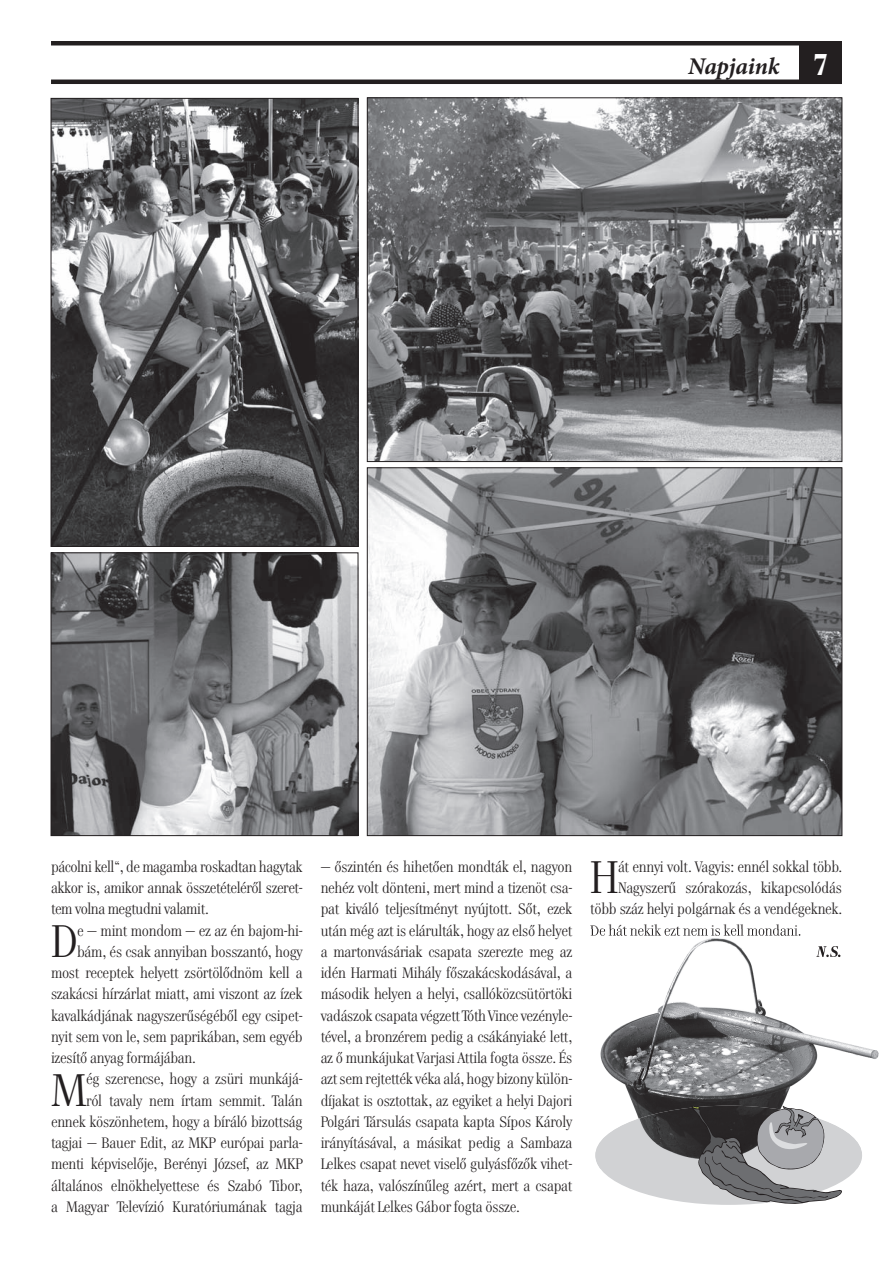
<style>
.page{position:relative;width:893px;height:1263px;background:#fff}
.page>*{position:absolute;margin:0;border:0;box-sizing:border-box;transform-origin:0 0}
.t1{font:45.3px "Genre";color:#231f20}
.t2{font:italic 700 24px "Minion Pro";letter-spacing:-.01em;color:#231f20}
.t3{font:15px/21.3px "Genre";letter-spacing:-.02em;color:#231f20;text-align:justify}
.s1{font-family:"Genre";font-style:normal;font-size:30px;color:#fff}
</style>
<div class="page">
<div style="left:595px;top:1106px;width:267px;height:99px;background:#d1d2d4;border-radius:50%"></div>
<hr style="left:51px;top:80px;width:791px;height:4px;background:#231f20">
<div style="left:799px;top:41px;width:43px;height:43px;background:#231f20"></div>
<hr style="left:51px;top:41px;width:791px;height:4px;background:#231f20">
<img style="left:53px;top:100px;width:303px;height:445px">
<div style="left:51px;top:98px;width:307px;height:449px;border:1px solid #231f20"></div>
<img style="left:369px;top:469px;width:471px;height:365px">
<img style="left:369px;top:99px;width:471px;height:361px">
<img style="left:590px;top:934px;width:289px;height:172px">
<img style="left:595px;top:1106px;width:267px;height:63px">
<img style="left:658px;top:929px;width:142px;height:7px">
<img style="left:591px;top:929px;width:67px;height:7px">
<img style="left:816px;top:946px;width:24px;height:11px">
<img style="left:53px;top:554px;width:303px;height:280px">
<div style="left:51px;top:552px;width:307px;height:284px;border:1px solid #231f20"></div>
<svg style="left:691px;top:1105px;width:151px;height:100px"></svg>
<h2 class="t2" style="left:688px;top:57px;width:142px">Napjaink <span class="s1">7</span></h2>
<p class="t3" style="left:51px;top:857px;width:253px">pácolni kell“, de magamba roskadtan hagytak akkor is, amikor annak összetételéről szeret&shy;tem volna megtudni valamit.</p>
<h1 class="t1" style="left:51px;top:920px;width:29px">D</h1>
<p class="t3" style="left:77px;top:921px;width:227px">e — mint mondom — ez az én bajom-hi-</p>
<p class="t3" style="left:77px;top:942px;width:227px">bám, és csak annyiban bosszantó, hogy</p>
<p class="t3" style="left:51px;top:963px;width:253px">most receptek helyett zsörtölődnöm kell a</p>
<p class="t3" style="left:51px;top:984px;width:253px">szakácsi hírzárlat miatt, ami viszont az ízek</p>
<p class="t3" style="left:51px;top:1006px;width:253px">kavalkádjának nagyszerűségéből egy csipet-</p>
<p class="t3" style="left:51px;top:1027px;width:253px">nyit sem von le, sem paprikában, sem egyéb</p>
<p class="t3" style="left:51px;top:1048px;width:146px">izesítő anyag formájában.</p>
<h1 class="t1" style="left:51px;top:1069px;width:38px">M</h1>
<p class="t3" style="left:51px;top:1069px;width:253px;text-align:right">ég szerencse, hogy a zsüri munkájá-<br>ról tavaly nem írtam semmit. Talán ennek köszönhetem, hogy a bíráló bizottság tagjai — Bauer Edit, az MKP európai parla&shy;menti képviselője, Berényi József, az MKP általános elnökhelyettese és Szabó Tibor, a Magyar Televízió Kuratóriumának tagja</p>
<p class="t3" style="left:321px;top:857px;width:253px">— őszintén és hihetően mondták el, nagyon nehéz volt dönteni, mert mind a tizenöt csa&shy;pat kiváló teljesítményt nyújtott. Sőt, ezek után még azt is elárulták, hogy az első helyet a martonvásáriak csapata szerezte meg az idén Harmati Mihály főszakácskodásával, a második helyen a helyi, csallóközcsütörtöki vadászok csapata végzett Tóth Vince vezényle&shy;tével, a bronzérem pedig a csákányiaké lett, az ő munkájukat Varjasi Attila fogta össze. És azt sem rejtették véka alá, hogy bizony külön&shy;díjakat is osztottak, az egyiket a helyi Dajori Polgári Társulás csapata kapta Sípos Károly irányításával, a másikat pedig a Sambaza Lelkes csapat nevet viselő gulyásfőzők vihet&shy;ték haza, valószínűleg azért, mert a csapat munkáját Lelkes Gábor fogta össze.</p>
<h1 class="t1" style="left:590px;top:856px;width:30px">H</h1>
<p class="t3" style="left:618px;top:857px;width:225px">át ennyi volt. Vagyis: ennél sokkal több.</p>
<p class="t3" style="left:618px;top:878px;width:225px">Nagyszerű szórakozás, kikapcsolódás</p>
<p class="t3" style="left:590px;top:899px;width:253px">több száz helyi polgárnak és a vendégeknek.</p>
<p class="t3" style="left:590px;top:921px;width:212px">De hát nekik ezt nem is kell mondani.</p>
</div>
